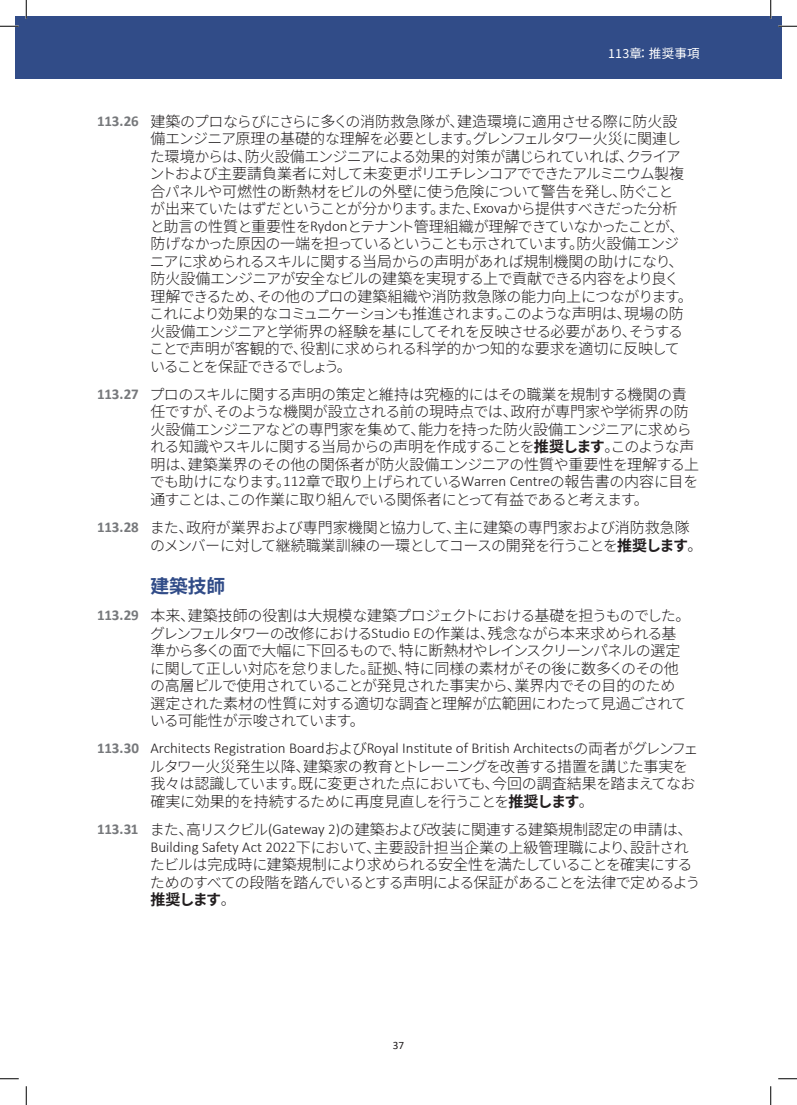
<style>
.page{position:relative;width:797px;height:1105px;background:#fff}
.page>*{position:absolute;margin:0;border:0;box-sizing:border-box;transform-origin:0 0}
.BHead{font:700 18.75px "Noto Sans JP";color:#314c88}
.t1{font:300 15px/17.5px "Noto Sans JP";letter-spacing:-.035em;color:#231f20}
.t2{font:12.5px "Noto Sans JP";letter-spacing:.02em;color:#fff}
.t3{font:11.25px "Calibri";color:#231f20}
.s1{font-family:"Calibri";font-weight:700;color:#76787b}
.s2{font-family:"Calibri"}
.s3{font-weight:700}
</style>
<div class="page">
<div style="left:16px;top:16px;width:10px;height:63px;background:#314c88"></div>
<div style="left:26px;top:16px;width:755px;height:63px;background:#314c88"></div>
<svg style="left:0;top:25px;width:19px;height:2px"></svg>
<svg style="left:778px;top:25px;width:19px;height:2px"></svg>
<svg style="left:0;top:1078px;width:19px;height:1px"></svg>
<svg style="left:778px;top:1078px;width:19px;height:1px"></svg>
<svg style="left:25px;top:0;width:2px;height:19px"></svg>
<svg style="left:25px;top:1086px;width:2px;height:19px"></svg>
<svg style="left:770px;top:0;width:1px;height:19px"></svg>
<svg style="left:770px;top:1086px;width:1px;height:19px"></svg>
<p class="t2" style="left:608px;top:47px;width:93px">113章：推奨事項</p>
<p class="t1" style="left:149px;top:113px;width:545px;text-indent:-52px"><span class="s1">113.26</span> 建築のプロならびにさらに多くの消防救急隊が、建造環境に適用させる際に防火設備エンジニア原理の基礎的な理解を必要とします。グレンフェルタワー火災に関連した環境からは、防火設備エンジニアによる効果的対策が講じられていれば、クライアントおよび主要請負業者に対して未変更ポリエチレンコアでできたアルミニウム製複合パネルや可燃性の断熱材をビルの外壁に使う危険について警告を発し、防ぐこと<br>が出来ていたはずだということが分かります。また、<span class="s2">Exova</span>から提供すべきだった分析と助言の性質と重要性を<span class="s2">Rydon</span>とテナント管理組織が理解できていなかったことが、防げなかった原因の一端を担っているということも示されています。防火設備エンジニアに求められるスキルに関する当局からの声明があれば規制機関の助けになり、防火設備エンジニアが安全なビルの建築を実現する上で貢献できる内容をより良く理解できるため、その他のプロの建築組織や消防救急隊の能力向上につながります。これにより効果的なコミュニケーションも推進されます。このような声明は、現場の防火設備エンジニアと学術界の経験を基にしてそれを反映させる必要があり、そうすることで声明が客観的で、役割に求められる科学的かつ知的な要求を適切に反映していることを保証できるでしょう。</p>
<p class="t1" style="left:150px;top:386px;width:551px;text-indent:-53px"><span class="s1">113.27</span> プロのスキルに関する声明の策定と維持は究極的にはその職業を規制する機関の責任ですが、そのような機関が設立される前の現時点では、政府が専門家や学術界の防火設備エンジニアなどの専門家を集めて、能力を持った防火設備エンジニアに求められる知識やスキルに関する当局からの声明を作成することを<span class="s3">推奨します</span>。このような声明は、建築業界のその他の関係者が防火設備エンジニアの性質や重要性を理解する上でも助けになります。<span class="s2">112</span>章で取り上げられている<span class="s2">Warren Centre</span>の報告書の内容に目を通すことは、この作業に取り組んでいる関係者にとって有益であると考えます。</p>
<p class="t1" style="left:150px;top:519px;width:554px;text-indent:-53px"><span class="s1">113.28</span> また、政府が業界および専門家機関と協力して、主に建築の専門家および消防救急隊のメンバーに対して継続職業訓練の一環としてコースの開発を行うことを<span class="s3">推奨します</span>。</p>
<h3 class="BHead" style="left:150px;top:575px;width:76px">建築技師</h3>
<p class="t1" style="left:150px;top:607px;width:542px;text-indent:-53px"><span class="s1">113.29</span> 本来、建築技師の役割は大規模な建築プロジェクトにおける基礎を担うものでした。グレンフェルタワーの改修における<span class="s2">Studio E</span>の作業は、残念ながら本来求められる基準から多くの面で大幅に下回るもので、特に断熱材やレインスクリーンパネルの選定に関して正しい対応を怠りました。証拠、特に同様の素材がその後に数多くのその他の高層ビルで使用されていることが発見された事実から、業界内でその目的のため選定された素材の性質に対する適切な調査と理解が広範囲にわたって見過ごされている可能性が示唆されています。</p>
<p class="t1" style="left:150px;top:739px;width:550px;line-height:17.9px;text-indent:-52px"><span class="s1">113.30</span> <span class="s2">Architects Registration Board</span>および<span class="s2">Royal Institute of British Architects</span>の両者がグレンフェルタワー火災発生以降、建築家の教育とトレーニングを改善する措置を講じた事実を我々は認識しています。既に変更された点においても、今回の調査結果を踏まえてなお確実に効果的を持続するために再度見直しを行うことを<span class="s3">推奨します</span>。</p>
<p class="t1" style="left:150px;top:821px;width:552px;text-indent:-53px"><span class="s1">113.31</span> また、高リスクビル<span class="s2">(Gateway 2)</span>の建築および改装に関連する建築規制認定の申請は、<span class="s2">Building Safety Act 2022</span>下において、主要設計担当企業の上級管理職により、設計されたビルは完成時に建築規制により求められる安全性を満たしていることを確実にするためのすべての段階を踏んでいるとする声明による保証があることを法律で定めるよう<span class="s3">推奨します</span>。</p>
<p class="t3" style="left:393px;top:1037px;width:13px">37</p>
</div>
